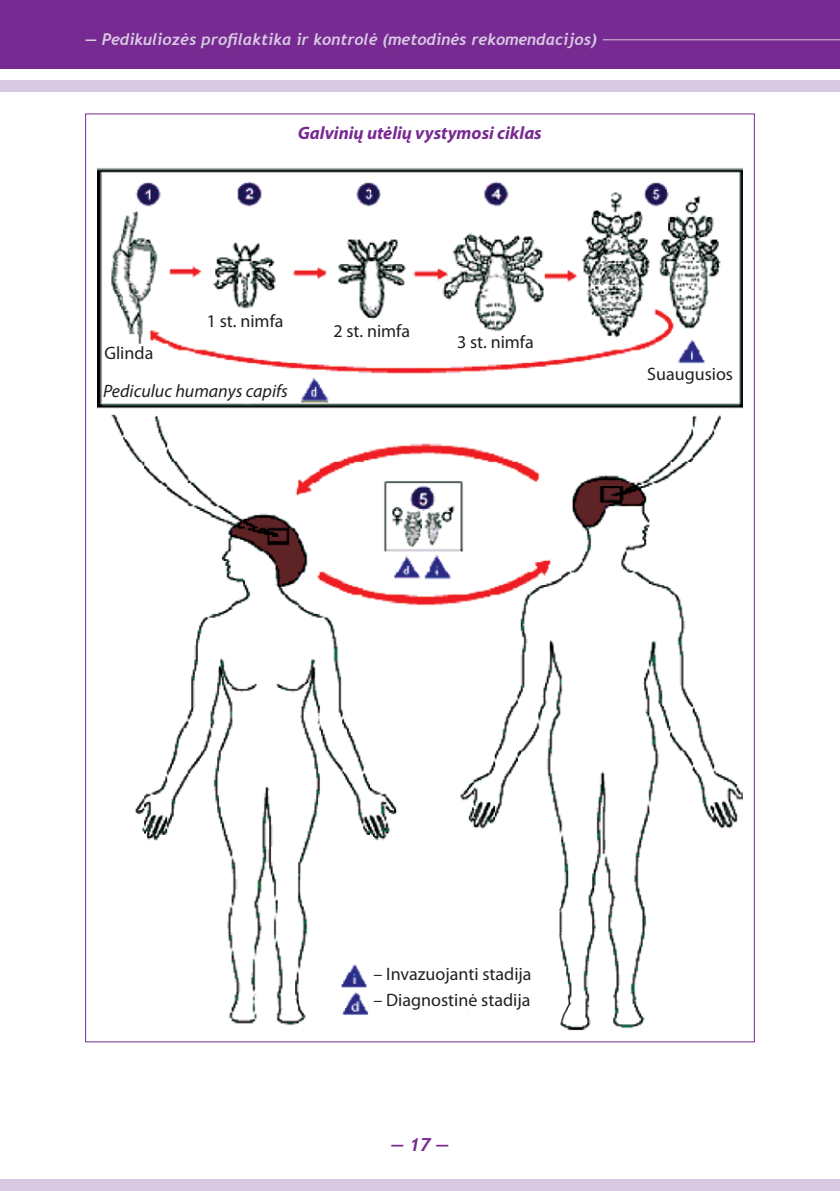
<style>
.page{position:relative;width:840px;height:1191px;background:#fff}
.page>*{position:absolute;margin:0;border:0;box-sizing:border-box;transform-origin:0 0}
.t1{font:18px "Myriad Pro";color:#231f20}
.t2{font:italic 700 18px "Myriad Pro";color:#772a91}
.t3{font:italic 18px "Myriad Pro";color:#231f20}
.t4{font:italic 700 18px "Trebuchet";color:#772a91}
.t5{font:italic 700 16px "Trebuchet";color:#d8cae3}
</style>
<div class="page">
<div style="left:0;top:0;width:839px;height:69px;background:#772a91"></div>
<div style="left:0;top:1179px;width:839px;height:12px;background:#d8cae3"></div>
<hr style="left:602px;top:39px;width:237px;height:1px;background:#d8cae3">
<div style="left:0;top:80px;width:839px;height:11px;background:#d8cae3"></div>
<img style="left:97px;top:168px;width:645px;height:863px">
<p class="t5" style="left:85px;top:29px;width:513px">— Pedikuliozės profilaktika ir kontrolė (metodinės rekomendacijos)</p>
<p class="t2" style="left:297px;top:122px;width:245px">Galvinių utėlių vystymosi ciklas</p>
<p class="t1" style="left:104px;top:342px;width:50px">Glinda</p>
<p class="t1" style="left:207px;top:309px;width:78px">1 st. nimfa</p>
<p class="t3" style="left:103px;top:380px;width:186px">Pediculuc humanys capifs</p>
<p class="t1" style="left:333px;top:320px;width:78px">2 st. nimfa</p>
<p class="t1" style="left:457px;top:331px;width:78px">3 st. nimfa</p>
<p class="t1" style="left:647px;top:363px;width:87px">Suaugusios</p>
<p class="t1" style="left:373px;top:963px;width:159px">– Invazuojanti stadija</p>
<p class="t1" style="left:373px;top:989px;width:158px">– Diagnostinė stadija</p>
<p class="t4" style="left:390px;top:1133px;width:60px">— 17 —</p>
</div>
